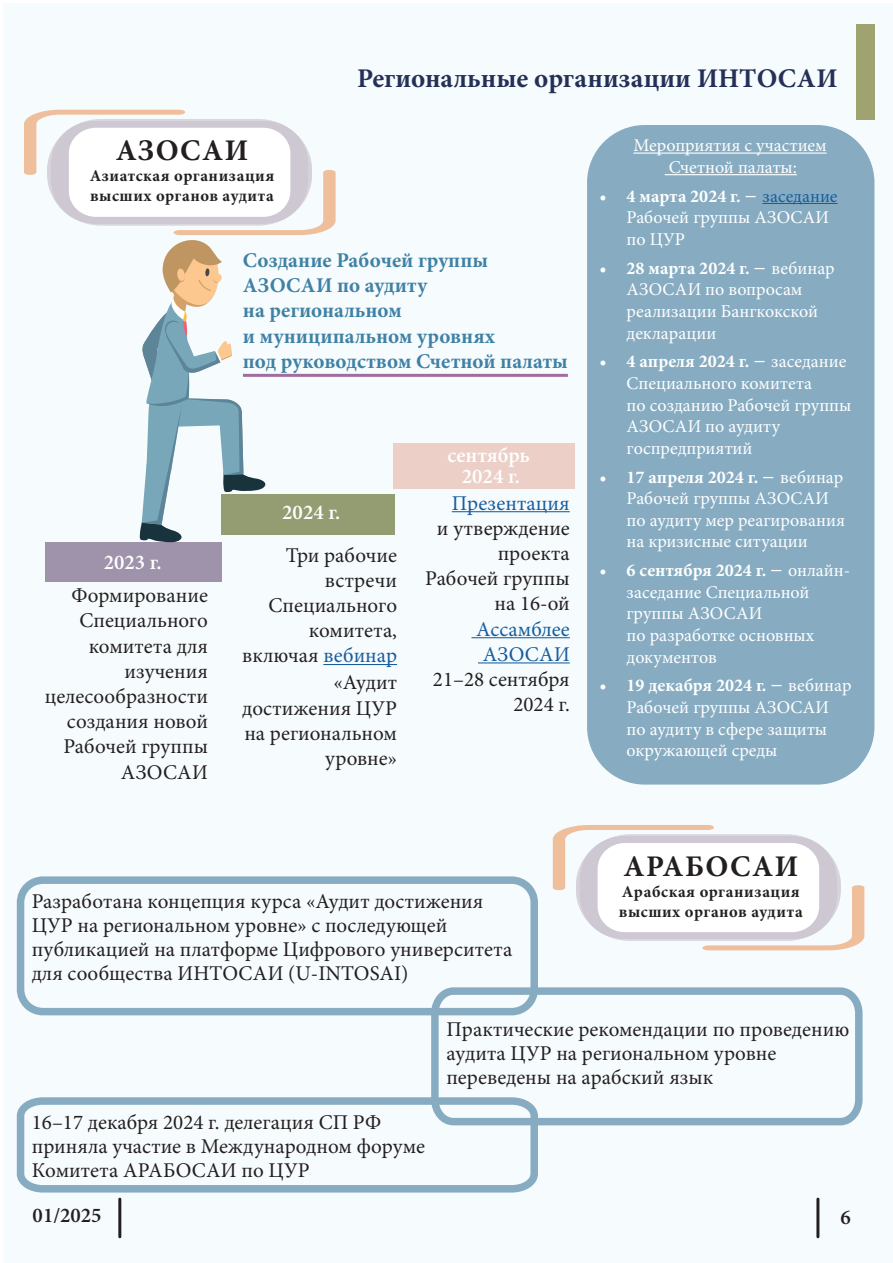
<style>
.page{position:relative;width:893px;height:1263px;background:#fff}
.page>*{position:absolute;margin:0;border:0;box-sizing:border-box;transform-origin:0 0}
.t1{font:700 30px "Minion Pro";letter-spacing:.05em;color:#231f20}
.t2{font:700 27px "Minion Pro";color:#243057}
.t3{font:21px/25.2px "Minion Pro";color:#231f20}
.t4{font:700 21px/25.2px "Minion Pro";color:#3f81a4}
.t5{font:600 21px/21px "Minion Pro";color:#fff;text-align:center}
.t6{font:600 21px "Minion Pro";color:#231f20}
.t7{font:18px/21.6px "Minion Pro";color:#fff}
.t8{font:700 16.5px/19.8px "Minion Pro";letter-spacing:.03em;color:#231f20}
.s1{color:#175d9e}
.s2{font-weight:700}
.s3{font-size:24px}
</style>
<div class="page">
<div style="left:3px;top:3px;width:890px;height:1260px;background:#f6fbfd"></div>
<div style="left:856px;top:25px;width:18px;height:95px;background:#9fa36f"></div>
<hr style="left:118px;top:1199px;width:3px;height:38px;background:#231f20">
<hr style="left:323px;top:664px;width:74px;height:1px;background:#175d9e">
<hr style="left:452px;top:511px;width:118px;height:1px;background:#175d9e">
<hr style="left:471px;top:637px;width:99px;height:1px;background:#175d9e">
<hr style="left:478px;top:662px;width:92px;height:1px;background:#175d9e">
<div style="left:394px;top:443px;width:181px;height:46px;background:#ecd0c8"></div>
<div style="left:45px;top:542px;width:177px;height:40px;background:#9e93aa"></div>
<div style="left:587px;top:125px;width:287px;height:659px;background:#87acc2;border-radius:58px"></div>
<hr style="left:633px;top:153px;width:194px;height:1px;background:#fff">
<hr style="left:665px;top:174px;width:132px;height:1px;background:#fff">
<hr style="left:762px;top:203px;width:76px;height:1px;background:#175d9e">
<svg style="left:553px;top:825px;width:311px;height:125px"></svg>
<div style="left:17px;top:876px;width:521px;height:139px;border:8px solid #87acc2;border-radius:22px"></div>
<svg style="left:427px;top:983px;width:436px;height:143px"></svg>
<svg style="left:16px;top:1093px;width:526px;height:100px"></svg>
<svg style="left:24px;top:110px;width:531px;height:433px"></svg>
<svg style="left:238px;top:247px;width:330px;height:138px"></svg>
<hr style="left:816px;top:1199px;width:3px;height:38px;background:#231f20">
<p class="t2" style="left:357px;top:60px;width:482px">Региональные организации ИНТОСАИ</p>
<p class="t1" style="left:116px;top:130px;width:134px">АЗОСАИ</p>
<p class="t8" style="left:90px;top:166px;width:186px">Азиатская организация высших органов аудита</p>
<p class="t4" style="left:243px;top:247px;width:326px">Создание Рабочей группы<br>АЗОСАИ по аудиту<br>на региональном<br>и муниципальном уровнях<br>под руководством Счетной палаты</p>
<p class="t5" style="left:104px;top:552px;width:59px">2023 г.</p>
<p class="t3" style="left:45px;top:583px;width:165px;text-align:right">Формирование<br>Специального комитета для изучения целесообразности создания новой<br>Рабочей группы<br>АЗОСАИ</p>
<p class="t5" style="left:282px;top:502px;width:59px">2024 г.</p>
<p class="t3" style="left:242px;top:542px;width:156px;text-align:right">Три рабочие встречи<br>Специального комитета, включая <span class="s1">вебинар </span>«Аудит достижения ЦУР на региональном уровне»</p>
<p class="t5" style="left:447px;top:445px;width:84px">сентябрь<br>2024 г.</p>
<p class="t3" style="left:425px;top:490px;width:146px;text-align:right"><span class="s1">Презентация<br></span>и утверждение проекта<br>Рабочей группы на 16-ой<br><span class="s1">Ассамблее<br>АЗОСАИ<br></span>21–28 сентября<br>2024 г.</p>
<p class="t3" style="left:32px;top:889px;width:482px;line-height:24px">Разработана концепция курса «Аудит достижения ЦУР на региональном уровне» с последующей публикацией на платформе Цифрового университета для сообщества ИНТОСАИ (U-INTOSAI)</p>
<p class="t7" style="left:633px;top:135px;width:195px;text-align:center">Мероприятия с участием<br>Счетной палаты:</p>
<p class="t7" style="left:627px;top:185px;width:212px;text-indent:-27px"><span class="s2">• 4 марта 2024 г.</span> <span class="s3">–</span> <span class="s1">заседание<br></span>Рабочей группы АЗОСАИ по ЦУР</p>
<p class="t7" style="left:627px;top:257px;width:210px;text-indent:-27px"><span class="s2">• 28 марта 2024 г.</span> <span class="s3">–</span> вебинар<br>АЗОСАИ по вопросам реализации Бангкокской декларации</p>
<p class="t7" style="left:627px;top:351px;width:226px;text-indent:-27px"><span class="s2">• 4 апреля 2024 г.</span> <span class="s3">–</span> заседание<br>Специального комитета<br>по созданию Рабочей группы<br>АЗОСАИ по аудиту госпредприятий</p>
<p class="t7" style="left:627px;top:466px;width:220px;text-indent:-27px"><span class="s2">• 17 апреля 2024 г.</span> <span class="s3">–</span> вебинар<br>Рабочей группы АЗОСАИ по аудиту мер реагирования на кризисные ситуации</p>
<p class="t7" style="left:627px;top:560px;width:225px;text-indent:-27px"><span class="s2">• 6 сентября 2024 г.</span> <span class="s3">–</span> онлайн&shy;заседание Специальной группы АЗОСАИ<br>по разработке основных документов</p>
<p class="t7" style="left:627px;top:675px;width:226px;text-indent:-27px"><span class="s2">• 19 декабря 2024 г.</span> <span class="s3">–</span> вебинар<br>Рабочей группы АЗОСАИ по аудиту в сфере защиты окружающей среды</p>
<p class="t1" style="left:623px;top:845px;width:176px">АРАБОСАИ</p>
<p class="t8" style="left:619px;top:881px;width:185px">Арабская организация высших органов аудита</p>
<p class="t3" style="left:32px;top:1111px;width:395px;line-height:24px">16–17 декабря 2024 г. делегация СП РФ приняла участие в Международном форуме<br>Комитета АРАБОСАИ по ЦУР</p>
<p class="t6" style="left:33px;top:1201px;width:71px">01/2025</p>
<p class="t3" style="left:446px;top:1017px;width:404px;line-height:24px">Практические рекомендации по проведению аудита ЦУР на региональном уровне переведены на арабский язык</p>
<p class="t6" style="left:841px;top:1203px;width:12px">6</p>
</div>
